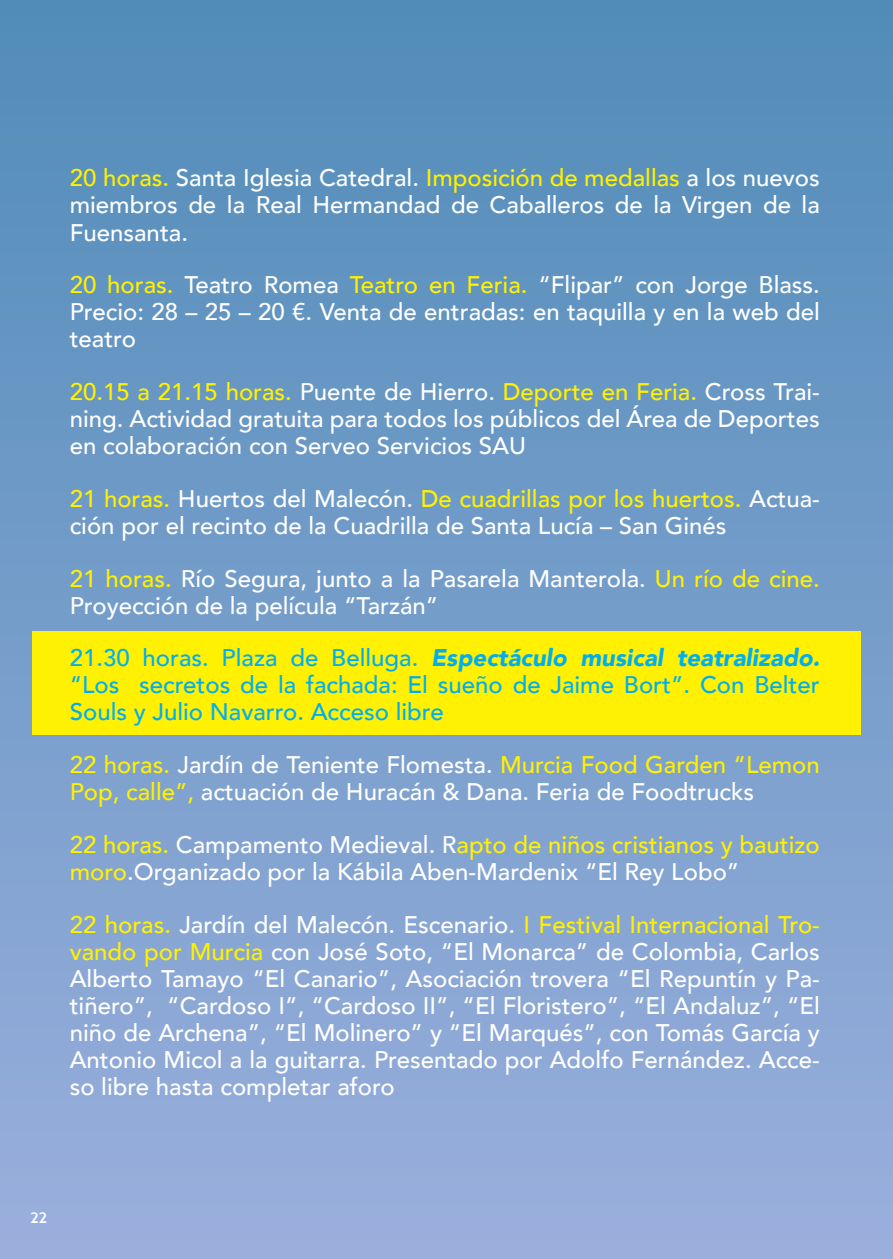
<style>
.page{position:relative;width:893px;height:1259px;background:#fff}
.page>*{position:absolute;margin:0;border:0;box-sizing:border-box;transform-origin:0 0}
.t1{font:500 24px/27px "Avenir";color:#fff;text-align:justify}
.t2{font:500 24px/27px "Avenir";color:#00aeef;text-align:justify}
.t3{font:700 15px "Cherione";color:#fff}
.s1{color:#fff101}
.s2{font-weight:900;font-style:italic}
</style>
<div class="page">
<div style="left:0;top:0;width:893px;height:1259px;background:linear-gradient(to bottom,#518cb8,#9bafdc)"></div>
<div style="left:32px;top:631px;width:829px;height:103px;background:#fff101"></div>
<p class="t1" style="left:70px;top:163px;width:752px"><span class="s1">20 horas.</span> Santa Iglesia Catedral. <span class="s1">Imposición de medallas</span> a los nuevos miembros de la Real Hermandad de Caballeros de la Virgen de la Fuensanta.</p>
<p class="t1" style="left:70px;top:270px;width:752px"><span class="s1">20 horas.</span> Teatro Romea <span class="s1">Teatro en Feria.</span> “Flipar” con Jorge Blass.<br>Precio: 28 – 25 – 20 €. Venta de entradas: en taquilla y en la web del teatro</p>
<p class="t1" style="left:70px;top:377px;width:752px"><span class="s1">20.15 a 21.15 horas.</span> Puente de Hierro. <span class="s1">Deporte en Feria.</span> Cross Trai&shy;ning. Actividad gratuita para todos los públicos del Área de Deportes en colaboración con Serveo Servicios SAU</p>
<p class="t1" style="left:70px;top:484px;width:752px"><span class="s1">21 horas.</span> Huertos del Malecón. <span class="s1">De cuadrillas por los huertos.</span> Actua&shy;ción por el recinto de la Cuadrilla de Santa Lucía – San Ginés</p>
<p class="t1" style="left:70px;top:563px;width:752px"><span class="s1">21 horas.</span> Río Segura, junto a la Pasarela Manterola. <span class="s1">Un río de cine.<br></span>Proyección de la película “Tarzán”</p>
<p class="t2" style="left:70px;top:643px;width:752px">21.30 horas. Plaza de Belluga. <span class="s2">Espectáculo musical teatralizado. </span>“Los secretos de la fachada: El sueño de Jaime Bort”. Con Belter Souls y Julio Navarro. Acceso libre</p>
<p class="t1" style="left:70px;top:750px;width:752px"><span class="s1">22 horas.</span> Jardín de Teniente Flomesta. <span class="s1">Murcia Food Garden “Lemon<br>Pop, calle”,</span> actuación de Huracán &amp; Dana. Feria de Foodtrucks</p>
<p class="t1" style="left:70px;top:830px;width:752px"><span class="s1">22 horas.</span> Campamento Medieval. R<span class="s1">apto de niños cristianos y bautizo moro</span>.Organizado por la Kábila Aben-Mardenix “El Rey Lobo”</p>
<p class="t1" style="left:70px;top:909px;width:752px"><span class="s1">22 horas.</span> Jardín del Malecón. Escenario. <span class="s1">I Festival Internacional Tro&shy;vando por Murcia</span> con José Soto, “El Monarca” de Colombia, Carlos Alberto Tamayo “El Canario”, Asociación trovera “El Repuntín y Pa&shy;tiñero”, “Cardoso I”, “Cardoso II”, “El Floristero”, “El Andaluz”, “El niño de Archena”, “El Molinero” y “El Marqués”, con Tomás García y Antonio Micol a la guitarra. Presentado por Adolfo Fernández. Acce&shy;so libre hasta completar aforo</p>
<p class="t3" style="left:30px;top:1206px;width:19px">22</p>
</div>
